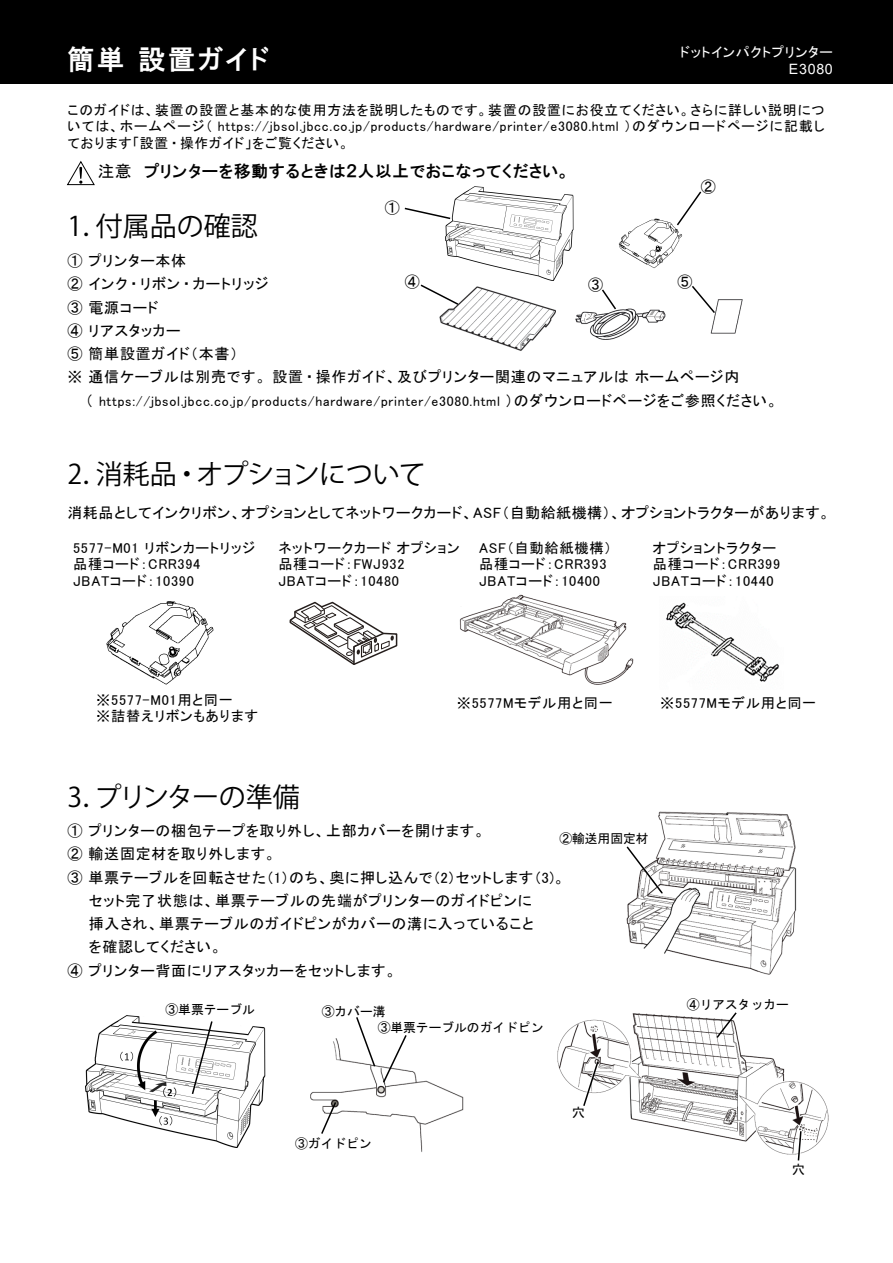
<style>
.page{position:relative;width:893px;height:1263px;background:#fff}
.page>*{position:absolute;margin:0;border:0;box-sizing:border-box;transform-origin:0 0}
.t1{font:27px "Koz Go Pr 6 N";letter-spacing:-.01em;color:#000}
.t2{font:27px "Koz Go Pr 6 N";letter-spacing:-.06em;color:#000}
.t3{font:27px "HGP Gothic E";letter-spacing:.1em;color:#fff}
.t4{font:16.5px "HGP Gothic E";letter-spacing:.05em;color:#000}
.t5{font:15px/23.2px "MS P Gothic";letter-spacing:.05em;color:#000}
.t6{font:14.85px "MS Gothic";color:#000}
.t7{font:14.25px/16.5px "MS P Gothic";letter-spacing:.05em;color:#000}
.t8{font:14.25px "Arial";letter-spacing:.05em;color:#fff}
.t9{font:13.8px/16.6px "MS P Gothic";letter-spacing:.05em;color:#000;text-align:justify}
.t10{font:13.8px "MS P Gothic";letter-spacing:.05em;color:#fff}
.t11{font:12.75px "MS Gothic";color:#000}
.s1{color:#000}
.s2{font-family:"MS P Gothic"}
.s3{font-size:15px}
</style>
<div class="page">
<img style="left:439px;top:280px;width:304px;height:71px">
<svg style="left:420px;top:283px;width:40px;height:23px"></svg>
<svg style="left:600px;top:288px;width:18px;height:23px"></svg>
<svg style="left:690px;top:284px;width:26px;height:31px"></svg>
<div style="left:0;top:0;width:893px;height:84px;background:#000"></div>
<svg style="left:67px;top:160px;width:28px;height:26px"></svg>
<img style="left:85px;top:1015px;width:181px;height:133px">
<svg style="left:191px;top:1020px;width:23px;height:76px"></svg>
<img style="left:310px;top:1038px;width:154px;height:114px">
<svg style="left:355px;top:1017px;width:53px;height:67px"></svg>
<svg style="left:320px;top:1100px;width:17px;height:35px"></svg>
<img style="left:557px;top:1013px;width:272px;height:142px">
<svg style="left:582px;top:1060px;width:18px;height:48px"></svg>
<svg style="left:797px;top:1129px;width:5px;height:32px"></svg>
<svg style="left:715px;top:1012px;width:23px;height:27px"></svg>
<img style="left:446px;top:186px;width:127px;height:94px">
<svg style="left:404px;top:207px;width:48px;height:13px"></svg>
<img style="left:618px;top:219px;width:64px;height:49px">
<svg style="left:675px;top:191px;width:27px;height:36px"></svg>
<img style="left:626px;top:811px;width:171px;height:164px">
<svg style="left:626px;top:845px;width:38px;height:50px"></svg>
<img style="left:459px;top:594px;width:175px;height:91px">
<img style="left:666px;top:602px;width:113px;height:80px">
<img style="left:106px;top:601px;width:108px;height:84px">
<svg style="left:289px;top:601px;width:109px;height:64px"></svg>
<h1 class="t3" style="left:67px;top:46px;width:288px">簡単 設置ガイド<span class="s1">設置編</span></h1>
<p class="t10" style="left:680px;top:45px;width:154px">ドットインパクトプリンター</p>
<p class="t8" style="left:789px;top:59px;width:46px">E3080</p>
<p class="t9" style="left:67px;top:101px;width:759px">このガイドは、装置の設置と基本的な使用方法を説明したものです。装置の設置にお役立てください。さらに詳しい説明については、ホームページ（ https://jbsol.jbcc.co.jp/products/hardware/printer/e3080.html ）のダウンロードページに記載しております「設置・操作ガイド」をご覧ください。</p>
<p class="t4" style="left:98px;top:163px;width:474px"><span class="s2">注意　</span>プリンターを移動するときは２人以上でおこなってください。</p>
<p class="t6" style="left:701px;top:179px;width:16px">②</p>
<p class="t6" style="left:385px;top:201px;width:16px">①</p>
<h1 class="t1" style="left:67px;top:211px;width:192px">1．付属品の確認</h1>
<p class="t5" style="left:67px;top:249px;width:673px">① プリンター本体<br>② インク・リボン・カートリッジ<br>③ 電源コード<br>④ リアスタッカー<br>⑤ 簡単設置ガイド（本書）<br>※ 通信ケーブルは別売です。 設置・操作ガイド、及びプリンター関連のマニュアルは ホームページ内</p>
<p class="t9" style="left:85px;top:392px;width:694px"><span class="s3">（</span> https://jbsol.jbcc.co.jp/products/hardware/printer/e3080.html <span class="s3">）のダウンロードページをご参照ください。</span></p>
<p class="t6" style="left:405px;top:274px;width:16px">④</p>
<p class="t6" style="left:588px;top:277px;width:16px">③</p>
<p class="t6" style="left:678px;top:274px;width:16px">⑤</p>
<h1 class="t1" style="left:67px;top:459px;width:360px">2．消耗品・オプションについて</h1>
<p class="t5" style="left:67px;top:501px;width:764px">消耗品としてインクリボン、オプションとしてネットワークカード、ASF（自動給紙機構）、オプショントラクターがあります。</p>
<p class="t7" style="left:73px;top:539px;width:183px">5577-M01 リボンカートリッジ品種コード：CRR394<br>JBATコード：10390</p>
<p class="t7" style="left:278px;top:539px;width:183px">ネットワークカード オプション品種コード：FWJ932<br>JBATコード：10480</p>
<p class="t7" style="left:479px;top:539px;width:134px">ASF（自動給紙機構）品種コード：CRR393<br>JBATコード：10400</p>
<p class="t7" style="left:653px;top:539px;width:129px">オプショントラクター品種コード：CRR399<br>JBATコード：10440</p>
<p class="t7" style="left:96px;top:691px;width:163px">※5577-M01用と同一<br>※詰替えリボンもあります</p>
<p class="t7" style="left:457px;top:695px;width:158px">※5577Mモデル用と同一</p>
<p class="t7" style="left:660px;top:695px;width:158px">※5577Mモデル用と同一</p>
<h1 class="t2" style="left:67px;top:781px;width:234px">3．プリンターの準備</h1>
<p class="t5" style="left:67px;top:819px;width:499px">① プリンターの梱包テープを取り外し、上部カバーを開けます。<br>② 輸送固定材を取り外します。<br>③ 単票テーブルを回転させた(1)のち、奥に押し込んで(2)セットします(3)。　　セット完了状態は、単票テーブルの先端がプリンターのガイドピンに<br>　　挿入され、単票テーブルのガイドピンがカバーの溝に入っていること<br>　　を確認してください。<br>④ プリンター背面にリアスタッカーをセットします。</p>
<p class="t11" style="left:559px;top:832px;width:91px">②輸送用固定材</p>
<p class="t11" style="left:166px;top:1003px;width:91px">③単票テーブル</p>
<p class="t11" style="left:322px;top:1005px;width:65px">③カバー溝</p>
<p class="t11" style="left:378px;top:1020px;width:167px">③単票テーブルのガイドピン</p>
<p class="t11" style="left:295px;top:1137px;width:78px">③ガイドピン</p>
<p class="t11" style="left:572px;top:1106px;width:14px">穴</p>
<p class="t11" style="left:687px;top:998px;width:104px">④リアスタッカー</p>
<p class="t11" style="left:792px;top:1163px;width:14px">穴</p>
</div>
